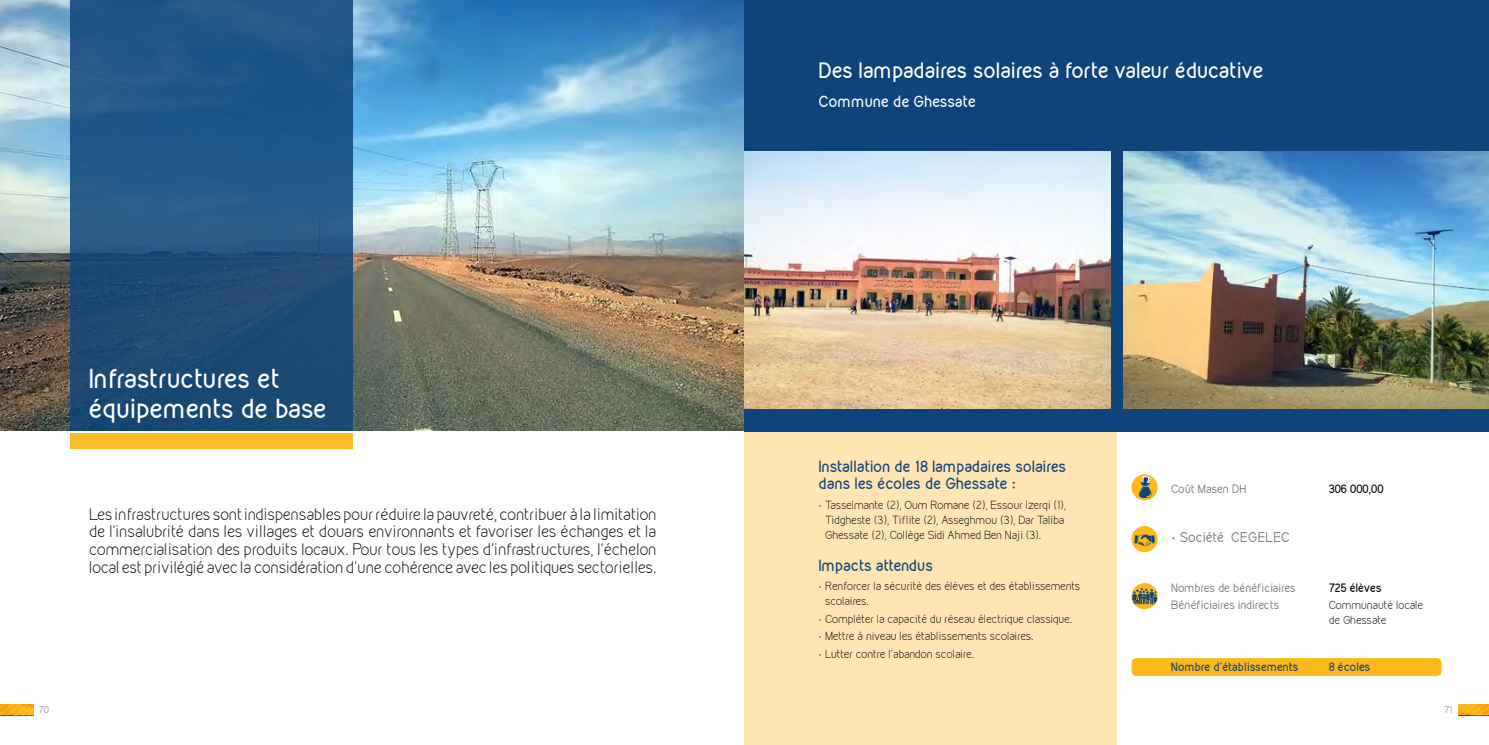
<style>
.page{position:relative;width:1489px;height:745px;background:#fff}
.page>*{position:absolute;margin:0;border:0;box-sizing:border-box;transform-origin:0 0}
.t1{font:700 23.62px/29.8px "Kirvy";letter-spacing:-.01em;color:#fff}
.t2{font:700 19.25px "Kirvy";letter-spacing:-.015em;color:#fff}
.t3{font:300 14.88px/17.8px "Kirvy";letter-spacing:-.01em;color:#000;text-align:justify}
.t4{font:700 14px/16.8px "Kirvy";letter-spacing:-.01em;color:#0e4479}
.t5{font:700 14px "Kirvy";letter-spacing:-.01em;color:#fff}
.t6{font:12.25px "Kirvy";color:#6b6e6e}
.t7{font:300 10.5px/14.9px "Kirvy";letter-spacing:-.01em;color:#000}
.t8{font:10.5px "Kirvy";color:#6b6e6e}
.t9{font:700 10.5px "Kirvy";letter-spacing:-.01em;color:#0e4479}
.t10{font:700 10.5px "Kirvy";color:#000}
.t11{font:10.5px "Kirvy";letter-spacing:-.02em;color:#6b6e6e}
.t12{font:300 8.75px "Kirvy";color:#6b6e6e}
</style>
<div class="page">
<div style="left:1131px;top:657px;width:310px;height:18px;background:#fbb91c;border-radius:5px"></div>
<div style="left:744px;top:430px;width:372px;height:314px;background:#ffe4b4"></div>
<div style="left:1131px;top:474px;width:26px;height:26px;background:#fbb91c;border-radius:50%"></div>
<svg style="left:1139px;top:476px;width:12px;height:22px"></svg>
<svg style="left:1131px;top:525px;width:26px;height:26px"></svg>
<svg style="left:1134px;top:534px;width:20px;height:11px"></svg>
<svg style="left:1131px;top:582px;width:26px;height:27px"></svg>
<svg style="left:1131px;top:587px;width:26px;height:17px"></svg>
<img style="left:0;top:0;width:744px;height:430px">
<div style="left:70px;top:0;width:283px;height:430px;background:linear-gradient(to bottom,#235c90,#1d4770)"></div>
<div style="left:70px;top:433px;width:283px;height:15px;background:#fbbd2c"></div>
<div style="left:744px;top:0;width:744px;height:430px;background:#0e4479"></div>
<img style="left:744px;top:151px;width:366px;height:257px">
<img style="left:1123px;top:151px;width:365px;height:257px">
<img style="left:0;top:704px;width:34px;height:10px">
<img style="left:1458px;top:704px;width:30px;height:10px">
<h1 class="t1" style="left:89px;top:363px;width:239px">Infrastructures et équipements de base</h1>
<p class="t3" style="left:89px;top:505px;width:569px">Les infrastructures sont indispensables pour réduire la pauvreté, contribuer à la limitation de l’insalubrité dans les villages et douars environnants et favoriser les échanges et la commercialisation des produits locaux. Pour tous les types d’infrastructures, l’échelon local est privilégié avec la considération d’une cohérence avec les politiques sectorielles.</p>
<h2 class="t2" style="left:819px;top:57px;width:446px">Des lampadaires solaires à forte valeur éducative</h2>
<h3 class="t5" style="left:819px;top:92px;width:159px">Commune de Ghessate</h3>
<h3 class="t4" style="left:819px;top:458px;width:249px">Installation de 18 lampadaires solaires dans les écoles de Ghessate :</h3>
<p class="t7" style="left:825px;top:497px;width:242px;text-indent:-6px">• Tasselmante (2), Oum Romane (2), Essour Izerqi (1),<br>Tidgheste (3), Tiflite (2), Asseghmou (3), Dar Taliba<br>Ghessate (2), Collège Sidi Ahmed Ben Naji (3).</p>
<h3 class="t4" style="left:819px;top:556px;width:116px">Impacts attendus</h3>
<p class="t7" style="left:825px;top:578px;width:257px;text-indent:-6px">• Renforcer la sécurité des élèves et des établissements scolaires.</p>
<p class="t7" style="left:819px;top:611px;width:255px">• Compléter la capacité du réseau électrique classique.</p>
<p class="t7" style="left:819px;top:628px;width:216px">• Mettre à niveau les établissements scolaires.</p>
<p class="t7" style="left:819px;top:645px;width:157px">• Lutter contre l’abandon scolaire.</p>
<p class="t11" style="left:1170px;top:481px;width:77px">Coût Masen DH</p>
<p class="t10" style="left:1328px;top:481px;width:56px">306 000,00</p>
<p class="t6" style="left:1170px;top:528px;width:121px">• Société CEGELEC</p>
<p class="t8" style="left:1170px;top:580px;width:126px">Nombres de bénéficiaires</p>
<p class="t10" style="left:1328px;top:580px;width:55px">725 élèves</p>
<p class="t8" style="left:1170px;top:597px;width:110px">Bénéficiaires indirects</p>
<p class="t7" style="left:1328px;top:597px;width:96px">Communauté locale de Ghessate</p>
<p class="t9" style="left:1170px;top:659px;width:129px">Nombre d’établissements</p>
<p class="t9" style="left:1328px;top:659px;width:43px">8 écoles</p>
<p class="t12" style="left:38px;top:704px;width:12px">70</p>
<p class="t12" style="left:1443px;top:704px;width:9px">71</p>
</div>
